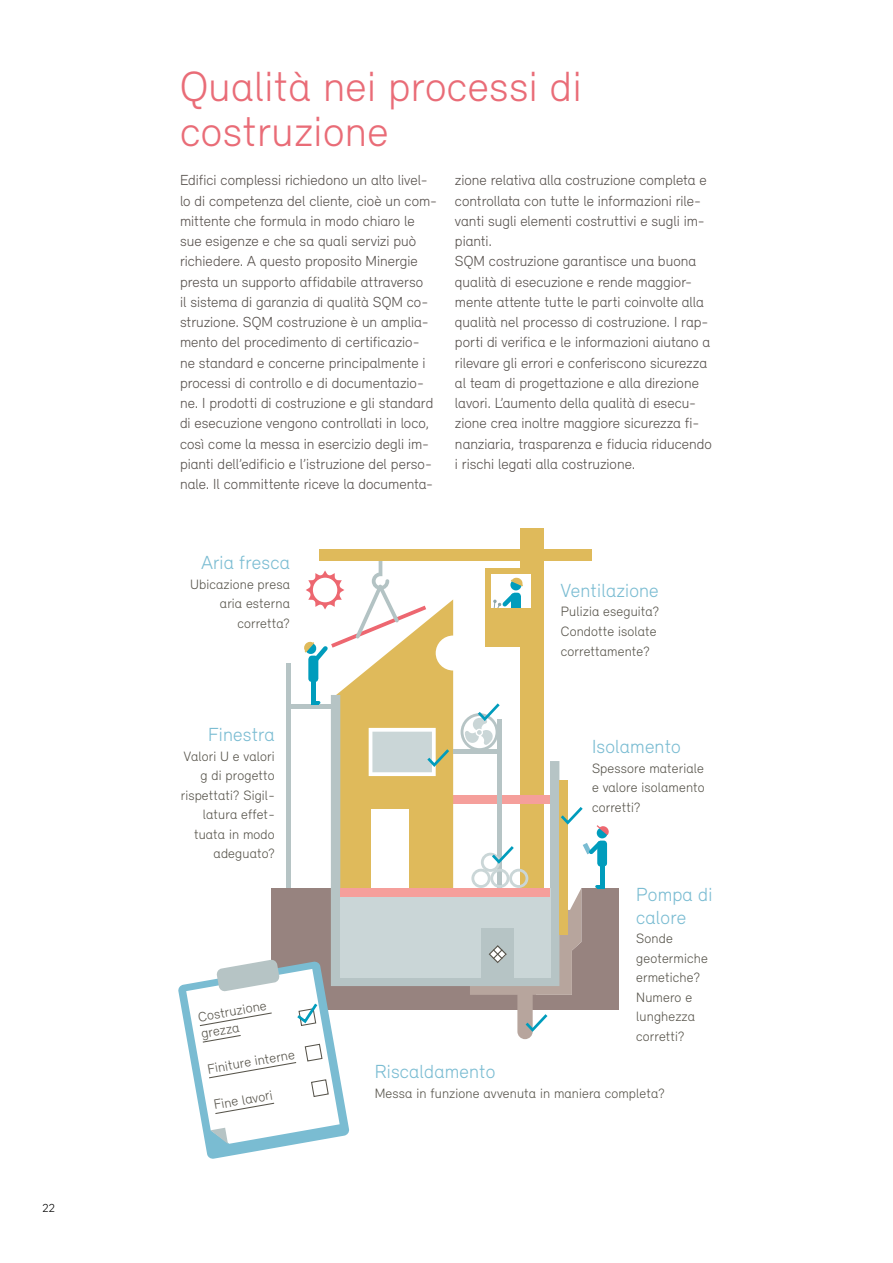
<style>
.page{position:relative;width:893px;height:1263px;background:#fff}
.page>*{position:absolute;margin:0;border:0;box-sizing:border-box;transform-origin:0 0}
.t1{font:300 43.5px/45px "Relevant";letter-spacing:.01em;color:#e96c77}
.t2{font:300 19.5px/22.4px "Relevant";letter-spacing:.01em;color:#7abcd2}
.t3{font:300 15px/20.2px "Relevant";color:#57514d}
.t4{font:300 13.95px/19.5px "Relevant";letter-spacing:.01em;color:#57544b}
.t5{font:300 12px "Relevant";color:#000}
</style>
<div class="page">
<div style="left:520px;top:528px;width:24px;height:371px;background:#dfba5b"></div>
<div style="left:319px;top:549px;width:272px;height:12px;background:#dfba5b"></div>
<div style="left:486px;top:569px;width:42px;height:78px;background:#dfba5b"></div>
<div style="left:491px;top:574px;width:39px;height:36px;background:#fff"></div>
<div style="left:510px;top:579px;width:11px;height:11px;background:#009cbc;border-radius:50%"></div>
<div style="left:511px;top:593px;width:10px;height:26px;background:#009cbc;border-radius:4px"></div>
<svg style="left:511px;top:577px;width:12px;height:9px"></svg>
<svg style="left:493px;top:594px;width:19px;height:14px"></svg>
<div style="left:489px;top:608px;width:43px;height:32px;background:#dfba5b"></div>
<div style="left:271px;top:888px;width:348px;height:121px;background:#97837f"></div>
<svg style="left:331px;top:695px;width:228px;height:291px"></svg>
<div style="left:340px;top:888px;width:210px;height:89px;background:#cad6d7"></div>
<hr style="left:497px;top:719px;width:4px;height:171px;background:#b6c4c5">
<hr style="left:453px;top:750px;width:46px;height:4px;background:#b6c4c5">
<div style="left:517px;top:988px;width:16px;height:51px;background:#b7a59d;border-radius:8px"></div>
<div style="left:559px;top:780px;width:9px;height:155px;background:#dfba5b"></div>
<div style="left:340px;top:888px;width:210px;height:8px;background:#f59f9b"></div>
<div style="left:286px;top:663px;width:5px;height:225px;background:#b6c4c5"></div>
<div style="left:289px;top:704px;width:45px;height:5px;background:#b6c4c5"></div>
<div style="left:597px;top:827px;width:11px;height:11px;background:#009cbc;border-radius:50%"></div>
<div style="left:597px;top:840px;width:10px;height:26px;background:#009cbc;border-radius:3px"></div>
<svg style="left:597px;top:825px;width:12px;height:10px"></svg>
<svg style="left:178px;top:959px;width:172px;height:200px"></svg>
<svg style="left:525px;top:1011px;width:23px;height:23px"></svg>
<svg style="left:461px;top:700px;width:41px;height:51px"></svg>
<svg style="left:470px;top:841px;width:134px;height:154px"></svg>
<svg style="left:558px;top:804px;width:25px;height:22px"></svg>
<svg style="left:304px;top:561px;width:149px;height:327px"></svg>
<p class="t5" style="left:43px;top:1201px;width:14px">22</p>
<h1 class="t1" style="left:180px;top:63px;width:403px">Qualità nei processi di costruzione</h1>
<p class="t3" style="left:180px;top:170px;width:259px">Edifici complessi richiedono un alto livel&shy;lo di competenza del cliente, cioè un com&shy;mittente che formula in modo chiaro le sue esigenze e che sa quali servizi può richiedere. A questo proposito Minergie presta un supporto affidabile attraverso<br>il sistema di garanzia di qualità SQM co&shy;struzione. SQM costruzione è un amplia&shy;mento del procedimento di certificazio&shy;ne standard e concerne principalmente i processi di controllo e di documentazio&shy;ne. I prodotti di costruzione e gli standard di esecuzione vengono controllati in loco, così come la messa in esercizio degli im&shy;pianti dell’edificio e l’istruzione del perso&shy;nale. Il committente riceve la documenta-</p>
<p class="t3" style="left:455px;top:170px;width:258px">zione relativa alla costruzione completa e controllata con tutte le informazioni rile&shy;vanti sugli elementi costruttivi e sugli im&shy;pianti.<br>SQM costruzione garantisce una buona qualità di esecuzione e rende maggior&shy;mente attente tutte le parti coinvolte alla qualità nel processo di costruzione. I rap&shy;porti di verifica e le informazioni aiutano a rilevare gli errori e conferiscono sicurezza al team di progettazione e alla direzione lavori. L’aumento della qualità di esecu&shy;zione crea inoltre maggiore sicurezza fi&shy;nanziaria, trasparenza e fiducia riducendo i rischi legati alla costruzione.</p>
<h2 class="t2" style="left:202px;top:551px;width:90px">Aria fresca</h2>
<p class="t4" style="left:190px;top:574px;width:101px;text-align:right">Ubicazione presa aria esterna corretta?</p>
<h2 class="t2" style="left:561px;top:579px;width:99px">Ventilazione</h2>
<p class="t4" style="left:561px;top:602px;width:100px">Pulizia eseguita?<br>Condotte isolate correttamente?</p>
<h2 class="t2" style="left:208px;top:723px;width:68px">Finestra</h2>
<p class="t4" style="left:181px;top:746px;width:96px;text-align:right">Valori U e valori g di progetto rispettati? Sigil&shy;latura effet&shy;tuata in modo adeguato?</p>
<p class="t4" style="left:197px;top:1008px;width:70px;line-height:16.8px;rotate:-10deg">Costruzione grezza</p>
<p class="t4" style="left:206px;top:1059px;width:90px;rotate:-10deg">Finiture interne</p>
<p class="t4" style="left:212px;top:1095px;width:61px;rotate:-10deg">Fine lavori</p>
<h2 class="t2" style="left:592px;top:735px;width:90px">Isolamento</h2>
<p class="t4" style="left:592px;top:758px;width:114px;text-align:justify">Spessore materiale e valore isolamento corretti?</p>
<h2 class="t2" style="left:636px;top:883px;width:78px">Pompa di calore</h2>
<p class="t4" style="left:636px;top:928px;width:73px">Sonde geotermiche ermetiche?<br>Numero e lunghezza corretti?</p>
<h2 class="t2" style="left:375px;top:1060px;width:122px">Riscaldamento</h2>
<p class="t4" style="left:375px;top:1083px;width:291px">Messa in funzione avvenuta in maniera completa?</p>
</div>
